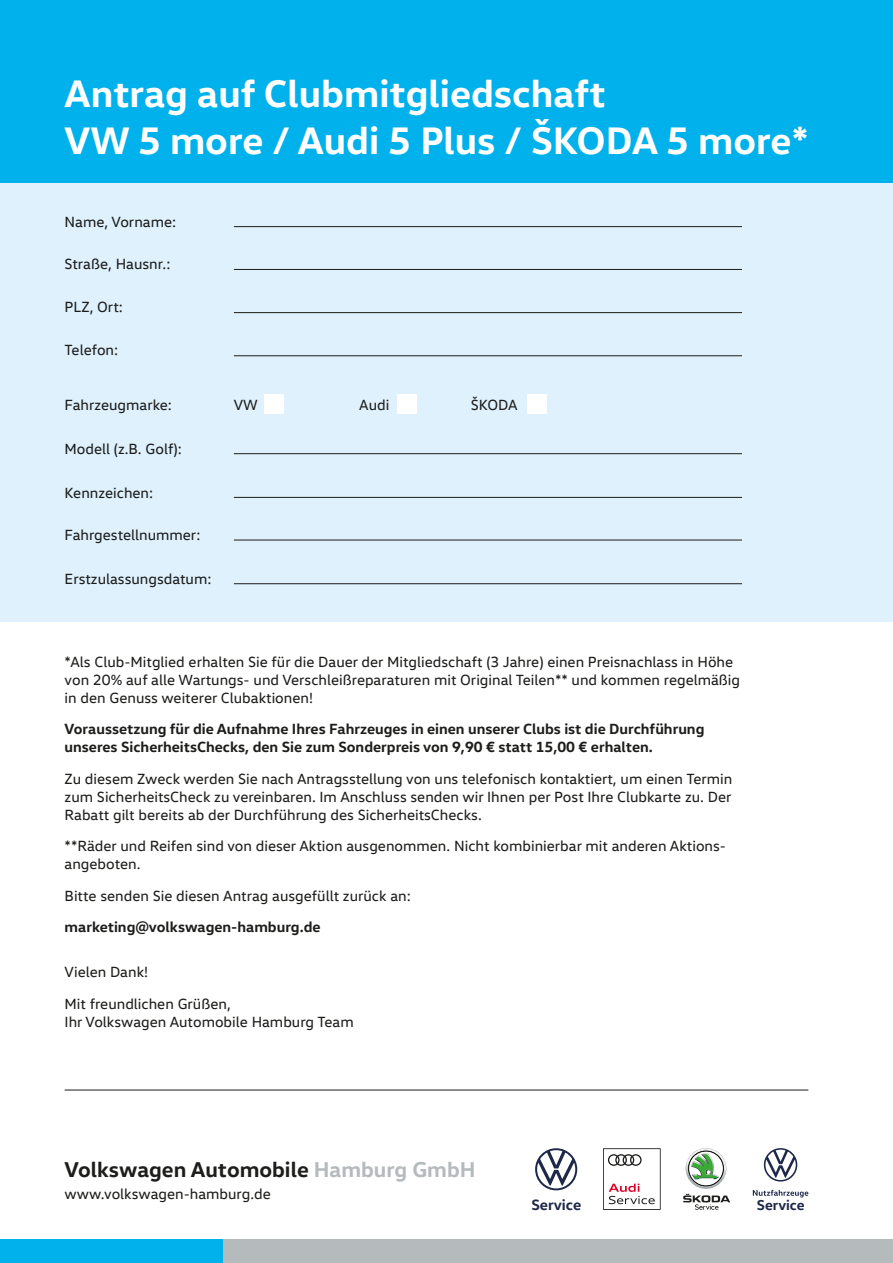
<style>
.page{position:relative;width:893px;height:1263px;background:#fff}
.page>*{position:absolute;margin:0;border:0;box-sizing:border-box;transform-origin:0 0}
.t1{font:700 39px/46.8px "VW Head";color:#fff}
.t2{font:700 21.75px "VW Head";color:#1d1d1b}
.t3{font:700 15.15px "VW Head";color:#1e2849}
.t4{font:15px/18px "VW Head";color:#1d1d1b}
.t5{font:700 15px/18px "VW Head";color:#1d1d1b}
.t6{font:700 14.55px "VW Head";color:#1e2849}
.s1{color:#b5babd}
</style>
<div class="page">
<div style="left:0;top:181px;width:893px;height:441px;background:#def1fd"></div>
<svg style="left:683px;top:1148px;width:47px;height:62px"></svg>
<svg style="left:603px;top:1148px;width:58px;height:62px"></svg>
<svg style="left:753px;top:1190px;width:55px;height:7px"></svg>
<svg style="left:764px;top:1148px;width:33px;height:33px"></svg>
<svg style="left:535px;top:1148px;width:42px;height:42px"></svg>
<div style="left:0;top:1239px;width:224px;height:24px;background:#00b1eb"></div>
<div style="left:223px;top:1239px;width:670px;height:24px;background:#b5babd"></div>
<div style="left:265px;top:395px;width:19px;height:19px;background:#fff"></div>
<div style="left:397px;top:395px;width:19px;height:19px;background:#fff"></div>
<div style="left:527px;top:395px;width:19px;height:19px;background:#fff"></div>
<hr style="left:234px;top:453px;width:508px;height:1px;background:#1d1d1b">
<hr style="left:234px;top:355px;width:508px;height:1px;background:#1d1d1b">
<hr style="left:234px;top:312px;width:508px;height:1px;background:#1d1d1b">
<hr style="left:234px;top:269px;width:508px;height:1px;background:#1d1d1b">
<hr style="left:234px;top:226px;width:508px;height:1px;background:#1d1d1b">
<hr style="left:234px;top:497px;width:508px;height:1px;background:#1d1d1b">
<hr style="left:234px;top:540px;width:508px;height:1px;background:#1d1d1b">
<hr style="left:234px;top:583px;width:508px;height:1px;background:#1d1d1b">
<hr style="left:65px;top:1090px;width:743px;height:1px;background:#1d1d1b">
<div style="left:0;top:0;width:893px;height:183px;background:#00b1eb"></div>
<h1 class="t1" style="left:65px;top:69px;width:745px">Antrag auf Clubmitgliedschaft<br>VW 5 more / Audi 5 Plus / ŠKODA 5 more*</h1>
<p class="t4" style="left:65px;top:212px;width:113px">Name, Vorname:</p>
<p class="t4" style="left:65px;top:254px;width:107px">Straße, Hausnr.:</p>
<p class="t4" style="left:65px;top:298px;width:60px">PLZ, Ort:</p>
<p class="t4" style="left:65px;top:341px;width:55px">Telefon:</p>
<p class="t4" style="left:65px;top:396px;width:109px">Fahrzeugmarke:</p>
<p class="t4" style="left:234px;top:396px;width:26px">VW</p>
<p class="t4" style="left:359px;top:396px;width:32px">Audi</p>
<p class="t4" style="left:471px;top:396px;width:48px">ŠKODA</p>
<p class="t4" style="left:65px;top:439px;width:119px">Modell (z.B. Golf):</p>
<p class="t4" style="left:65px;top:483px;width:90px">Kennzeichen:</p>
<p class="t4" style="left:65px;top:526px;width:137px">Fahrgestellnummer:</p>
<p class="t4" style="left:65px;top:569px;width:148px">Erstzulassungsdatum:</p>
<p class="t4" style="left:65px;top:652px;width:677px">*Als Club-Mitglied erhalten Sie für die Dauer der Mitgliedschaft (3 Jahre) einen Preisnachlass in Höhe von 20% auf alle Wartungs- und Verschleißreparaturen mit Original Teilen** und kommen regelmäßig in den Genuss weiterer Clubaktionen!</p>
<p class="t5" style="left:65px;top:719px;width:641px">Voraussetzung für die Aufnahme Ihres Fahrzeuges in einen unserer Clubs ist die Durchführung unseres SicherheitsChecks, den Sie zum Sonderpreis von 9,90 € statt 15,00 € erhalten.</p>
<p class="t4" style="left:65px;top:769px;width:669px;text-align:justify">Zu diesem Zweck werden Sie nach Antragsstellung von uns telefonisch kontaktiert, um einen Termin zum SicherheitsCheck zu vereinbaren. Im Anschluss senden wir Ihnen per Post Ihre Clubkarte zu. Der Rabatt gilt bereits ab der Durchführung des SicherheitsChecks.</p>
<p class="t4" style="left:65px;top:837px;width:663px">**Räder und Reifen sind von dieser Aktion ausgenommen. Nicht kombinierbar mit anderen Aktions&shy;angeboten.</p>
<p class="t4" style="left:65px;top:886px;width:348px">Bitte senden Sie diesen Antrag ausgefüllt zurück an:</p>
<p class="t5" style="left:65px;top:917px;width:258px">marketing@volkswagen-hamburg.de</p>
<p class="t4" style="left:65px;top:956px;width:168px;line-height:31.5px">Vielen Dank!<br>Mit freundlichen Grüßen,</p>
<p class="t4" style="left:65px;top:1012px;width:291px">Ihr Volkswagen Automobile Hamburg Team</p>
<h2 class="t2" style="left:65px;top:1155px;width:412px">Volkswagen Automobile <span class="s1">Hamburg GmbH</span></h2>
<p class="t4" style="left:65px;top:1184px;width:208px">www.volkswagen-hamburg.de</p>
<p class="t3" style="left:531px;top:1195px;width:51px">Service</p>
<p class="t6" style="left:757px;top:1195px;width:49px">Service</p>
</div>
